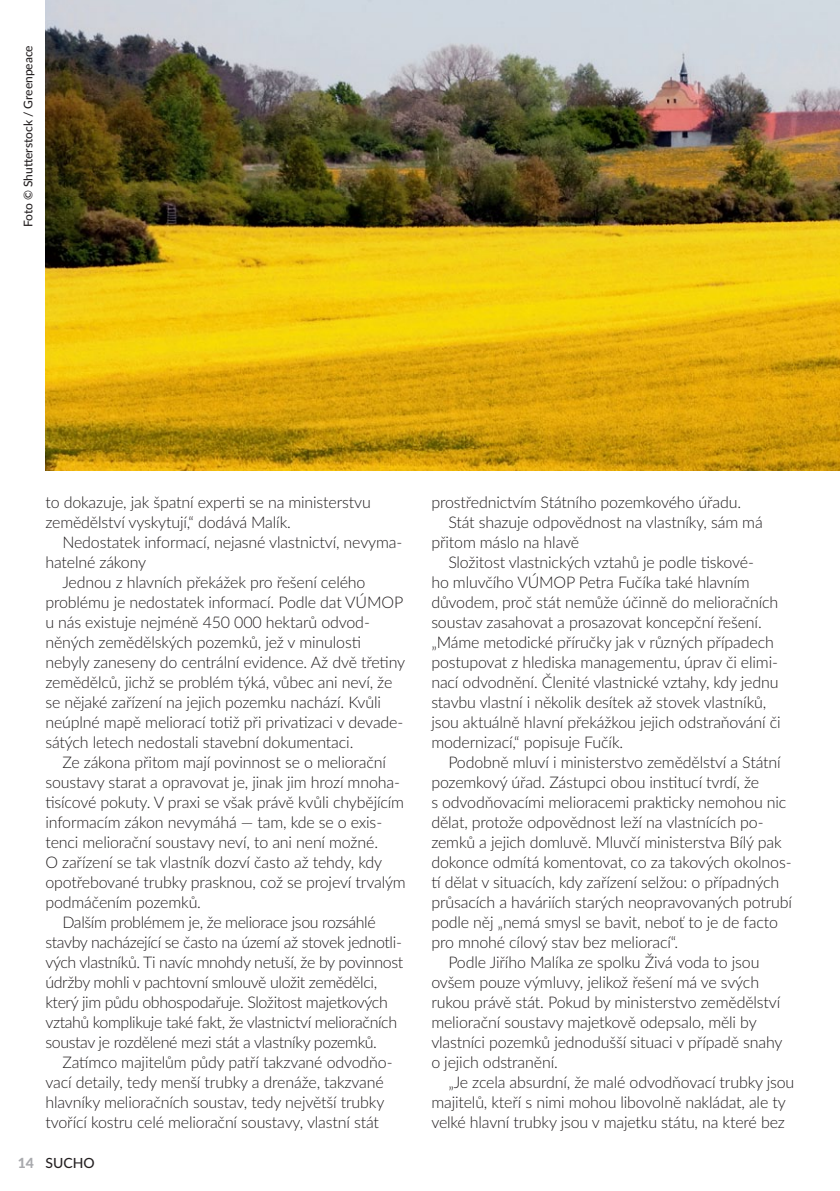
<style>
.page{position:relative;width:840px;height:1191px;background:#fff}
.page>*{position:absolute;margin:0;border:0;box-sizing:border-box;transform-origin:0 0}
.t1{font:300 16px/20px "Lato";letter-spacing:-.01em;color:#231f20}
.t2{font:500 14px "Lato";color:#231f20}
.t3{font:500 12px "Lato";color:#231f20}
.s1{font-weight:800;color:#a8a9ad}
</style>
<div class="page">
<img style="left:45px;top:0;width:794px;height:471px">
<p class="t3" style="left:19px;top:227px;width:183px;rotate:-90deg">Foto © Shutterstock / Greenpeace</p>
<p class="t1" style="left:45px;top:492px;width:327px">to dokazuje, jak špatní experti se na ministerstvu zemědělství vyskytují,“ dodává Malík.</p>
<p class="t1" style="left:45px;top:532px;width:358px;text-indent:17px">Nedostatek informací, nejasné vlastnictví, nevyma&shy;hatelné zákony</p>
<p class="t1" style="left:45px;top:572px;width:361px;text-indent:17px">Jednou z hlavních překážek pro řešení celého problému je nedostatek informací. Podle dat VÚMOP u nás existuje nejméně 450 000 hektarů odvod&shy;něných zemědělských pozemků, jež v minulosti nebyly zaneseny do centrální evidence. Až dvě třetiny zemědělců, jichž se problém týká, vůbec ani neví, že se nějaké zařízení na jejich pozemku nachází. Kvůli neúplné mapě meliorací totiž při privatizaci v devade&shy;sátých letech nedostali stavební dokumentaci.</p>
<p class="t1" style="left:45px;top:752px;width:361px;text-indent:17px">Ze zákona přitom mají povinnost se o meliorační soustavy starat a opravovat je, jinak jim hrozí mnoha&shy;tisícové pokuty. V praxi se však právě kvůli chybějícím informacím zákon nevymáhá — tam, kde se o exis&shy;tenci meliorační soustavy neví, to ani není možné.<br>O zařízení se tak vlastník dozví často až tehdy, kdy opotřebované trubky prasknou, což se projeví trvalým podmáčením pozemků.</p>
<p class="t1" style="left:45px;top:912px;width:359px;text-indent:17px">Dalším problémem je, že meliorace jsou rozsáhlé stavby nacházející se často na území až stovek jednotli&shy;vých vlastníků. Ti navíc mnohdy netuší, že by povinnost údržby mohli v pachtovní smlouvě uložit zemědělci, který jim půdu obhospodařuje. Složitost majetkových vztahů komplikuje také fakt, že vlastnictví melioračních soustav je rozdělené mezi stát a vlastníky pozemků.</p>
<p class="t1" style="left:45px;top:1052px;width:348px;text-indent:17px">Zatímco majitelům půdy patří takzvané odvodňo&shy;vací detaily, tedy menší trubky a drenáže, takzvané hlavníky melioračních soustav, tedy největší trubky tvořící kostru celé meliorační soustavy, vlastní stát</p>
<p class="t2" style="left:18px;top:1153px;width:78px"><span class="s1">14</span> SUCHO</p>
<p class="t1" style="left:431px;top:492px;width:311px">prostřednictvím Státního pozemkového úřadu.</p>
<p class="t1" style="left:431px;top:512px;width:333px;text-indent:17px">Stát shazuje odpovědnost na vlastníky, sám má přitom máslo na hlavě</p>
<p class="t1" style="left:431px;top:552px;width:350px;text-indent:17px">Složitost vlastnických vztahů je podle tiskové-<br>ho mluvčího VÚMOP Petra Fučíka také hlavním důvodem, proč stát nemůže účinně do melioračních soustav zasahovat a prosazovat koncepční řešení. „Máme metodické příručky jak v různých případech postupovat z hlediska managementu, úprav či elimi&shy;nací odvodnění. Členité vlastnické vztahy, kdy jednu stavbu vlastní i několik desítek až stovek vlastníků, jsou aktuálně hlavní překážkou jejich odstraňování či modernizací,“ popisuje Fučík.</p>
<p class="t1" style="left:431px;top:752px;width:362px;text-indent:17px">Podobně mluví i ministerstvo zemědělství a Státní pozemkový úřad. Zástupci obou institucí tvrdí, že<br>s odvodňovacími melioracemi prakticky nemohou nic dělat, protože odpovědnost leží na vlastnících po&shy;zemků a jejich domluvě. Mluvčí ministerstva Bílý pak dokonce odmítá komentovat, co za takových okolnos&shy;tí dělat v situacích, kdy zařízení selžou: o případných průsacích a haváriích starých neopravovaných potrubí podle něj „nemá smysl se bavit, neboť to je de facto pro mnohé cílový stav bez meliorací“.</p>
<p class="t1" style="left:431px;top:952px;width:352px;text-indent:17px">Podle Jiřího Malíka ze spolku Živá voda to jsou ovšem pouze výmluvy, jelikož řešení má ve svých rukou právě stát. Pokud by ministerstvo zemědělství meliorační soustavy majetkově odepsalo, měli by vlastníci pozemků jednodušší situaci v případě snahy o jejich odstranění.</p>
<p class="t1" style="left:431px;top:1072px;width:364px;text-indent:17px">„Je zcela absurdní, že malé odvodňovací trubky jsou majitelů, kteří s nimi mohou libovolně nakládat, ale ty velké hlavní trubky jsou v majetku státu, na které bez</p>
</div>
